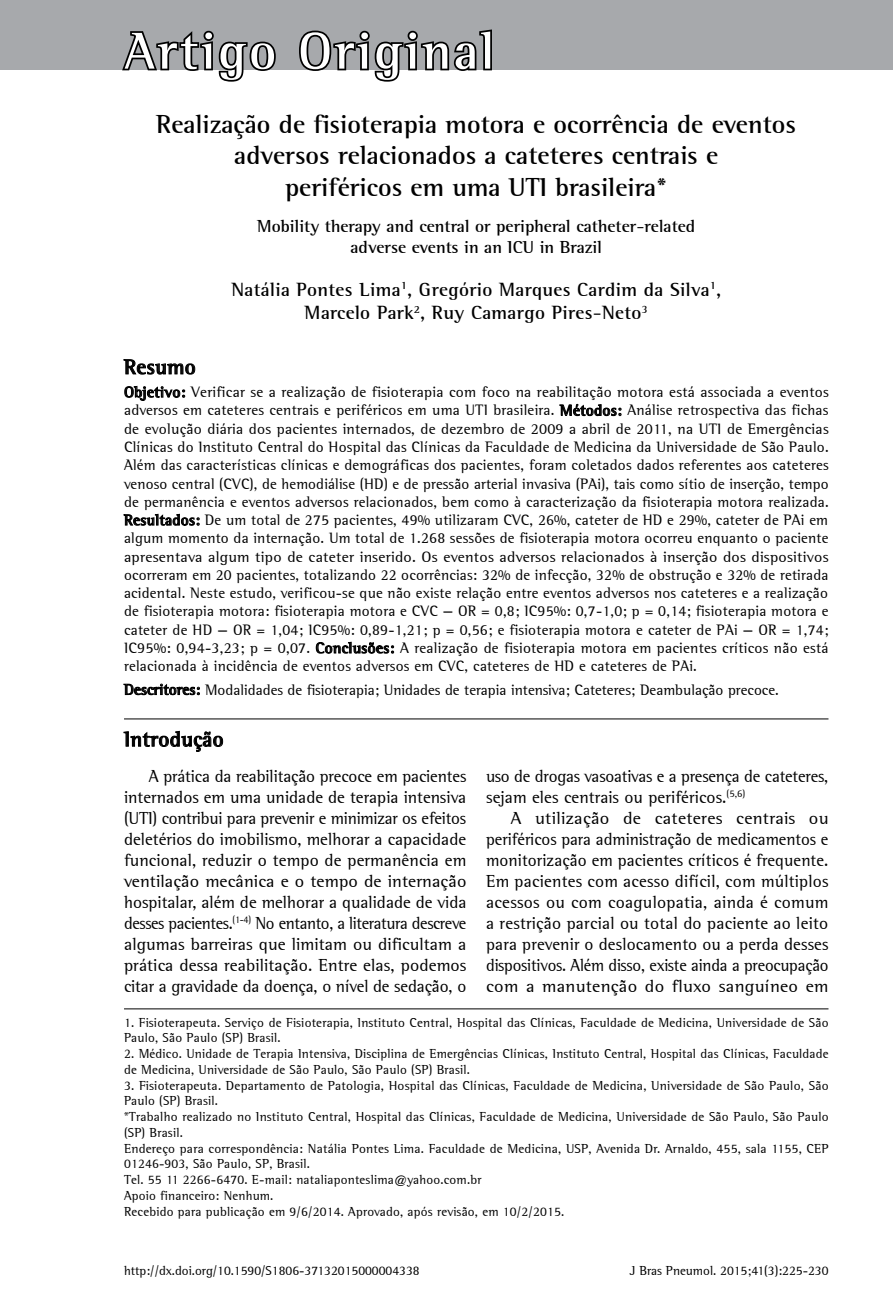
<style>
.page{position:relative;width:893px;height:1315px;background:#fff}
.page>*{position:absolute;margin:0;border:0;box-sizing:border-box;transform-origin:0 0}
.t1{font:700 52.5px "Libre Semi Serif S Si";letter-spacing:.05em;color:#fff}
.t2{font:700 26.25px/31.5px "Libre Semi Serif S Si";color:#000;text-align:center}
.t3{font:700 21px "Libre Semi Serif S Si";letter-spacing:.015em;color:#000}
.t4{font:700 19.25px/23.1px "Libre Semi Serif S Si";letter-spacing:.015em;color:#000;text-align:center}
.t5{font:17.5px/21px "Libre Semi Serif S Si";letter-spacing:-.005em;color:#000;text-align:justify}
.t6{font:17.5px/21px "Libre Semi Serif S Si";letter-spacing:-.005em;color:#000;text-align:justify;scale:1.05 1}
.t7{font:700 17.5px/21px "Libre Semi Serif S Si";color:#000;text-align:center}
.t8{font:15.22px/18.2px "Libre Semi Serif S Si";color:#000;text-align:justify}
.t9{font:13.12px/15.8px "Libre Semi Serif S Si";letter-spacing:.015em;color:#000}
.s1{font-weight:700}
</style>
<div class="page">
<div style="left:0;top:0;width:893px;height:70px;background:#a7a9ac"></div>
<hr style="left:124px;top:718px;width:704px;height:1px;background:#000">
<svg style="left:124px;top:359px;width:71px;height:15px"></svg>
<svg style="left:125px;top:386px;width:60px;height:14px"></svg>
<svg style="left:560px;top:403px;width:61px;height:13px"></svg>
<svg style="left:124px;top:514px;width:75px;height:11px"></svg>
<svg style="left:316px;top:642px;width:78px;height:11px"></svg>
<svg style="left:124px;top:684px;width:76px;height:11px"></svg>
<hr style="left:124px;top:1008px;width:704px;height:1px;background:#000">
<svg style="left:124px;top:731px;width:99px;height:21px"></svg>
<svg style="left:122px;top:30px;width:154px;height:52px"></svg>
<svg style="left:299px;top:29px;width:193px;height:53px"></svg>
<h1 class="t1" style="left:124px;top:19px;width:372px">Artigo Original</h1>
<h2 class="t2" style="left:156px;top:108px;width:641px">Realização de fisioterapia motora e ocorrência de eventos adversos relacionados a cateteres centrais e<br>periféricos em uma UTI brasileira*</h2>
<p class="t7" style="left:257px;top:215px;width:440px">Mobility therapy and central or peripheral catheter-related adverse events in an ICU in Brazil</p>
<p class="t4" style="left:231px;top:278px;width:491px">Natália Pontes Lima<sup>1</sup>, Gregório Marques Cardim da Silva<sup>1</sup>,<br>Marcelo Park<sup>2</sup>, Ruy Camargo Pires-Neto<sup>3</sup></p>
<h3 class="t3" style="left:124px;top:354px;width:73px">Resumo</h3>
<p class="t8" style="left:124px;top:383px;width:706px"><span class="s1">Objetivo:</span> Verificar se a realização de fisioterapia com foco na reabilitação motora está associada a eventos adversos em cateteres centrais e periféricos em uma UTI brasileira. <span class="s1">Métodos:</span> Análise retrospectiva das fichas de evolução diária dos pacientes internados, de dezembro de 2009 a abril de 2011, na UTI de Emergências Clínicas do Instituto Central do Hospital das Clínicas da Faculdade de Medicina da Universidade de São Paulo.<br>Além das características clínicas e demográficas dos pacientes, foram coletados dados referentes aos cateteres venoso central (CVC), de hemodiálise (HD) e de pressão arterial invasiva (PAi), tais como sítio de inserção, tempo de permanência e eventos adversos relacionados, bem como à caracterização da fisioterapia motora realizada.<br><span class="s1">Resultados:</span> De um total de 275 pacientes, 49% utilizaram CVC, 26%, cateter de HD e 29%, cateter de PAi em algum momento da internação. Um total de 1.268 sessões de fisioterapia motora ocorreu enquanto o paciente apresentava algum tipo de cateter inserido. Os eventos adversos relacionados à inserção dos dispositivos ocorreram em 20 pacientes, totalizando 22 ocorrências: 32% de infecção, 32% de obstrução e 32% de retirada acidental. Neste estudo, verificou-se que não existe relação entre eventos adversos nos cateteres e a realização de fisioterapia motora: fisioterapia motora e CVC — OR = 0,8; IC95%: 0,7-1,0; p = 0,14; fisioterapia motora e cateter de HD — OR = 1,04; IC95%: 0,89-1,21; p = 0,56; e fisioterapia motora e cateter de PAi — OR = 1,74; IC95%: 0,94-3,23; p = 0,07. <span class="s1">Conclusões:</span> A realização de fisioterapia motora em pacientes críticos não está relacionada à incidência de eventos adversos em CVC, cateteres de HD e cateteres de PAi.</p>
<p class="t8" style="left:124px;top:680px;width:656px"><span class="s1">Descritores:</span> Modalidades de fisioterapia; Unidades de terapia intensiva; Cateteres; Deambulação precoce.</p>
<h3 class="t3" style="left:124px;top:726px;width:101px">Introdução</h3>
<p class="t5" style="left:124px;top:765px;width:344px;text-indent:25px">A prática da reabilitação precoce em pacientes internados em uma unidade de terapia intensiva (UTI) contribui para prevenir e minimizar os efeitos deletérios do imobilismo, melhorar a capacidade funcional, reduzir o tempo de permanência em ventilação mecânica e o tempo de internação hospitalar, além de melhorar a qualidade de vida desses pacientes.<sup>(1-4)</sup> No entanto, a literatura descreve algumas barreiras que limitam ou dificultam a prática dessa reabilitação. Entre elas, podemos citar a gravidade da doença, o nível de sedação, o</p>
<p class="t5" style="left:486px;top:765px;width:344px">uso de drogas vasoativas e a presença de cateteres, sejam eles centrais ou periféricos.<sup>(5,6)</sup></p>
<p class="t6" style="left:486px;top:807px;width:328px;text-indent:25px">A utilização de cateteres centrais ou periféricos para administração de medicamentos e monitorização em pacientes críticos é frequente.<br>Em pacientes com acesso difícil, com múltiplos acessos ou com coagulopatia, ainda é comum a restrição parcial ou total do paciente ao leito para prevenir o deslocamento ou a perda desses dispositivos. Além disso, existe ainda a preocupação com a manutenção do fluxo sanguíneo em</p>
<p class="t9" style="left:124px;top:1014px;width:706px">1. Fisioterapeuta. Serviço de Fisioterapia, Instituto Central, Hospital das Clínicas, Faculdade de Medicina, Universidade de São<br>Paulo, São Paulo (SP) Brasil.</p>
<p class="t9" style="left:124px;top:1045px;width:706px">2. Médico. Unidade de Terapia Intensiva, Disciplina de Emergências Clínicas, Instituto Central, Hospital das Clínicas, Faculdade de Medicina, Universidade de São Paulo, São Paulo (SP) Brasil.</p>
<p class="t9" style="left:124px;top:1077px;width:706px">3. Fisioterapeuta. Departamento de Patologia, Hospital das Clínicas, Faculdade de Medicina, Universidade de São Paulo, São Paulo (SP) Brasil.<br>*Trabalho realizado no Instituto Central, Hospital das Clínicas, Faculdade de Medicina, Universidade de São Paulo, São Paulo (SP) Brasil.<br>Endereço para correspondência: Natália Pontes Lima. Faculdade de Medicina, USP, Avenida Dr. Arnaldo, 455, sala 1155, CEP 01246-903, São Paulo, SP, Brasil.<br>Tel. 55 11 2266-6470. E-mail: nataliaponteslima@yahoo.com.br<br>Apoio financeiro: Nenhum.<br>Recebido para publicação em 9/6/2014. Aprovado, após revisão, em 10/2/2015.</p>
<p class="t9" style="left:124px;top:1263px;width:297px">http://dx.doi.org/10.1590/S1806-37132015000004338</p>
<p class="t9" style="left:630px;top:1263px;width:200px">J Bras Pneumol. 2015;41(3):225-230</p>
</div>
